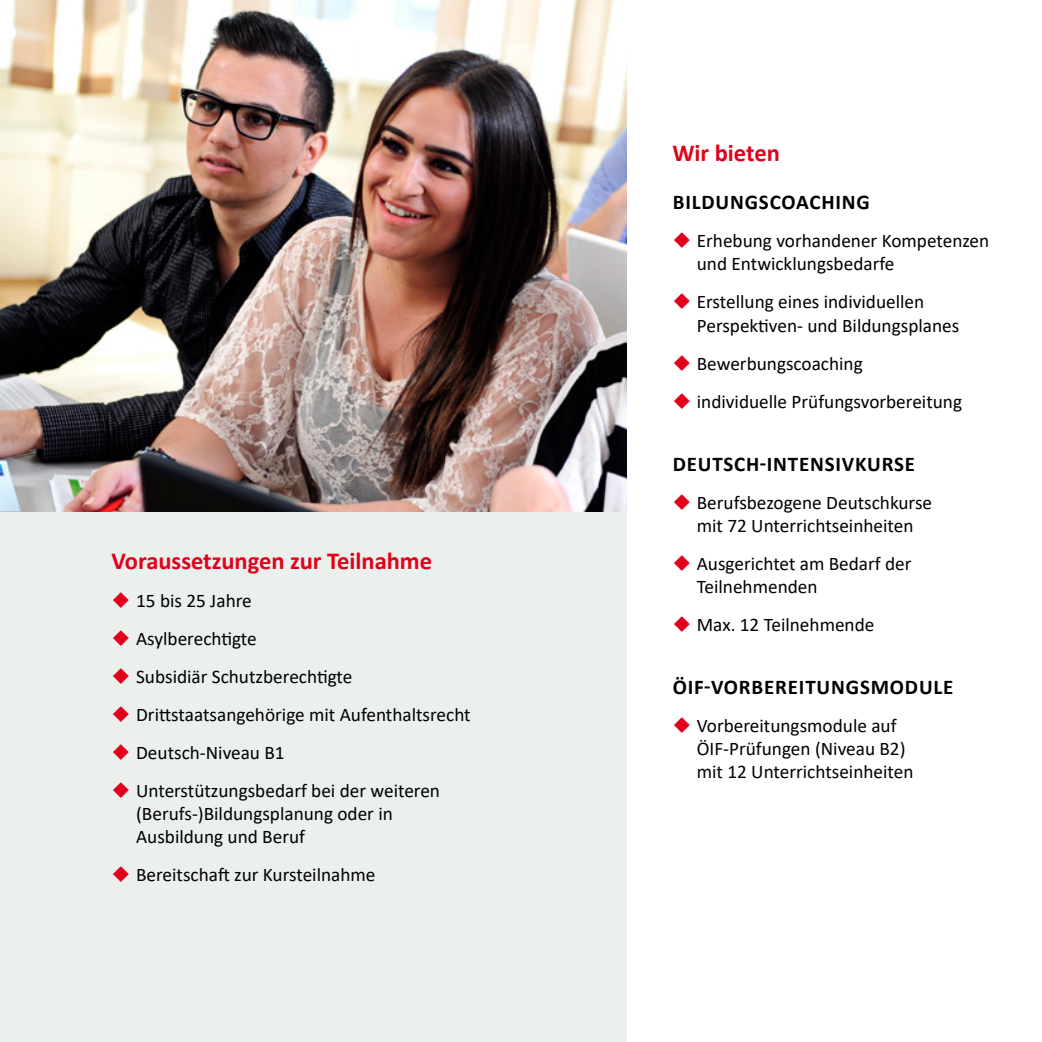
<style>
.page{position:relative;width:1042px;height:1042px;background:#fff}
.page>*{position:absolute;margin:0;border:0;box-sizing:border-box;transform-origin:0 0}
.t1{font:700 24.5px "Calibri";color:#e2001a}
.t2{font:700 21px "Calibri";letter-spacing:.04em;color:#000}
.t3{font:19.25px/23.1px "Calibri";color:#000}
.s1{color:#e2001a}
</style>
<div class="page">
<div style="left:0;top:0;width:627px;height:1042px;background:#ebf0ec"></div>
<img style="left:0;top:0;width:627px;height:511px">
<p class="t1" style="left:112px;top:544px;width:322px">Voraussetzungen zur Teilnahme</p>
<p class="t3" style="left:112px;top:589px;width:142px"><span class="s1">◆</span> 15 bis 25 Jahre</p>
<p class="t3" style="left:112px;top:627px;width:147px"><span class="s1">◆</span> Asylberechtigte</p>
<p class="t3" style="left:112px;top:665px;width:242px"><span class="s1">◆</span> Subsidiär Schutzberechtigte</p>
<p class="t3" style="left:112px;top:703px;width:360px"><span class="s1">◆</span> Drittstaatsangehörige mit Aufenthaltsrecht</p>
<p class="t3" style="left:112px;top:740px;width:175px"><span class="s1">◆</span> Deutsch-Niveau B1</p>
<p class="t3" style="left:136px;top:778px;width:305px;text-indent:-25px"><span class="s1">◆</span> Unterstützungsbedarf bei der weiteren (Berufs-)Bildungsplanung oder in<br>Ausbildung und Beruf</p>
<p class="t3" style="left:112px;top:863px;width:265px"><span class="s1">◆</span> Bereitschaft zur Kursteilnahme</p>
<p class="t1" style="left:672px;top:136px;width:109px">Wir bieten</p>
<p class="t2" style="left:673px;top:187px;width:199px">BILDUNGSCOACHING</p>
<p class="t3" style="left:697px;top:229px;width:294px;text-indent:-25px"><span class="s1">◆</span> Erhebung vorhandener Kompetenzen und Entwicklungsbedarfe</p>
<p class="t3" style="left:697px;top:290px;width:264px;text-indent:-25px"><span class="s1">◆</span> Erstellung eines individuellen<br>Perspektiven- und Bildungsplanes</p>
<p class="t3" style="left:672px;top:351px;width:192px"><span class="s1">◆</span> Bewerbungscoaching</p>
<p class="t3" style="left:672px;top:389px;width:291px"><span class="s1">◆</span> individuelle Prüfungsvorbereitung</p>
<p class="t2" style="left:673px;top:449px;width:244px">DEUTSCH-INTENSIVKURSE</p>
<p class="t3" style="left:672px;top:490px;width:261px;text-align:center"><span class="s1">◆</span> Berufsbezogene Deutschkurse mit 72 Unterrichtseinheiten</p>
<p class="t3" style="left:697px;top:551px;width:216px;text-indent:-25px"><span class="s1">◆</span> Ausgerichtet am Bedarf der<br>Teilnehmenden</p>
<p class="t3" style="left:672px;top:612px;width:204px"><span class="s1">◆</span> Max. 12 Teilnehmende</p>
<p class="t2" style="left:673px;top:672px;width:282px">ÖIF-VORBEREITUNGSMODULE</p>
<p class="t3" style="left:697px;top:713px;width:218px;text-indent:-25px"><span class="s1">◆</span> Vorbereitungsmodule auf<br>ÖIF-Prüfungen (Niveau B2) mit 12 Unterrichtseinheiten</p>
</div>
